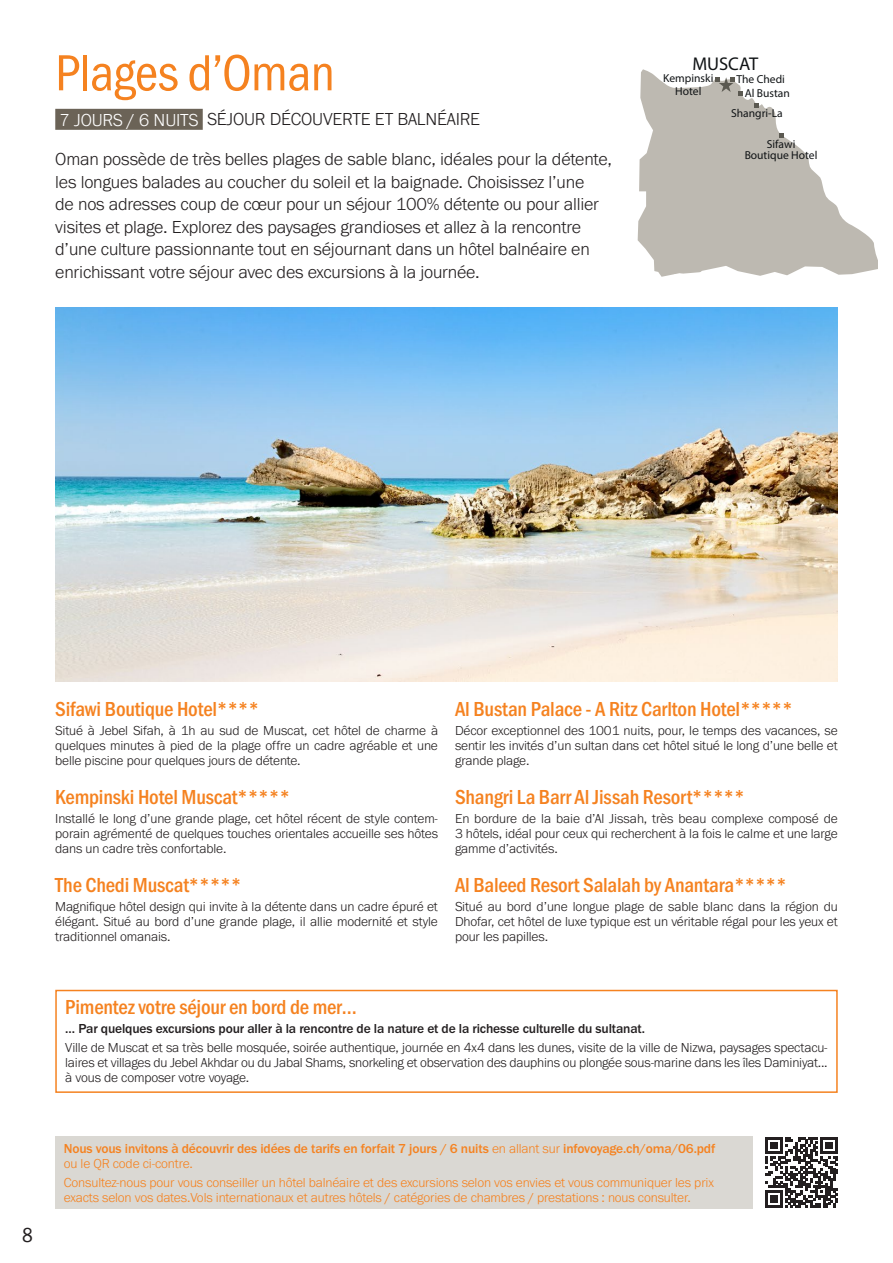
<style>
.page{position:relative;width:893px;height:1263px;background:#fff}
.page>*{position:absolute;margin:0;border:0;box-sizing:border-box;transform-origin:0 0}
.Titre_circuit{font:52.5px "Franklin Gothic URW Con Boo";letter-spacing:-.01em;color:#f58220}
.Titre_Hotel_balnéaire{font:500 21px "Franklin Gothic URW Cond";letter-spacing:-.01em;color:#f58220}
.t1{font:21px "Franklin Gothic URW Con Boo";color:#231f20}
.t2{font:18.45px "Franklin Gothic URW Cond";color:#101315}
.Chapo_2{font:300 18px/22.5px "Franklin Gothic URW";letter-spacing:-.01em;color:#231f20}
.Duree_circuit{font:300 18px "Franklin Gothic URW";letter-spacing:-.01em;color:#231f20}
.Duree_circuit-2{font:300 18px "Franklin Gothic URW";letter-spacing:-.01em;color:#fff}
.Texte_Généraliste{font:300 13.5px/15px "Franklin Gothic URW";letter-spacing:-.01em;color:#231f20;text-align:justify}
.Texte_Généraliste-2{font:300 13.5px/15px "Franklin Gothic URW";letter-spacing:-.01em;color:#f58220}
.Texte_Généraliste-3{font:500 13.5px/15px "Franklin Gothic URW";letter-spacing:-.01em;color:#f58220}
.Texte_Généraliste-4{font:500 13.5px "Franklin Gothic URW";letter-spacing:-.01em;color:#231f20}
.t3{font:11.55px/10.6px "Franklin Gothic URW Cond";color:#101315;text-align:center}
.s1{font-weight:300}
</style>
<div class="page">
<img style="left:55px;top:307px;width:783px;height:374px">
<div style="left:55px;top:1136px;width:698px;height:73px;background:#dad8d3"></div>
<svg style="left:637px;top:69px;width:241px;height:196px;fill:#bdb9b1"></svg>
<div style="left:55px;top:109px;width:148px;height:21px;background:#6b6357"></div>
<svg style="left:654px;top:265px;width:224px;height:12px"></svg>
<svg style="left:766px;top:1137px;width:72px;height:70px"></svg>
<div style="left:55px;top:990px;width:783px;height:103px;border:2px solid #f58220"></div>
<p class="Titre_circuit" style="left:55px;top:41px;width:281px">Plages d’Oman</p>
<p class="Duree_circuit-2" style="left:60px;top:108px;width:140px">7 JOURS / 6 NUITS</p>
<p class="Chapo_2" style="left:55px;top:147px;width:558px">Oman possède de très belles plages de sable blanc, idéales pour la détente, les longues balades au coucher du soleil et la baignade. Choisissez l’une<br>de nos adresses coup de cœur pour un séjour 100% détente ou pour allier visites et plage. Explorez des paysages grandioses et allez à la rencontre d’une culture passionnante tout en séjournant dans un hôtel balnéaire en enrichissant votre séjour avec des excursions à la journée.</p>
<p class="Duree_circuit" style="left:207px;top:108px;width:274px">SÉJOUR DÉCOUVERTE ET BALNÉAIRE</p>
<p class="t2" style="left:692px;top:53px;width:67px">MUSCAT</p>
<p class="t3" style="left:663px;top:72px;width:52px">Kempinski</p>
<p class="t3" style="left:736px;top:74px;width:50px">The Chedi</p>
<p class="t3" style="left:675px;top:85px;width:28px">Hotel</p>
<p class="t3" style="left:731px;top:107px;width:53px">Shangri-La</p>
<p class="t3" style="left:745px;top:88px;width:47px">Al Bustan</p>
<p class="t3" style="left:745px;top:139px;width:74px">Sifawi<br>Boutique Hotel</p>
<p class="Titre_Hotel_balnéaire" style="left:55px;top:693px;width:205px">Sifawi Boutique Hotel****</p>
<p class="Texte_Généraliste" style="left:55px;top:723px;width:384px">Situé à Jebel Sifah, à 1h au sud de Muscat, cet hôtel de charme à quelques minutes à pied de la plage offre un cadre agréable et une belle piscine pour quelques jours de détente.</p>
<p class="Titre_Hotel_balnéaire" style="left:55px;top:782px;width:236px">Kempinski Hotel Muscat*****</p>
<p class="Texte_Généraliste" style="left:55px;top:811px;width:384px">Installé le long d’une grande plage, cet hôtel récent de style contem&shy;porain agrémenté de quelques touches orientales accueille ses hôtes dans un cadre très confortable.</p>
<p class="Titre_Hotel_balnéaire" style="left:55px;top:870px;width:188px">The Chedi Muscat*****</p>
<p class="Texte_Généraliste" style="left:55px;top:899px;width:384px">Magnifique hôtel design qui invite à la détente dans un cadre épuré et élégant. Situé au bord d’une grande plage, il allie modernité et style traditionnel omanais.</p>
<p class="Titre_Hotel_balnéaire" style="left:455px;top:693px;width:339px">Al Bustan Palace - A Ritz Carlton Hotel*****</p>
<p class="Texte_Généraliste" style="left:455px;top:723px;width:384px">Décor exceptionnel des 1001 nuits, pour, le temps des vacances, se sentir les invités d’un sultan dans cet hôtel situé le long d’une belle et grande plage.</p>
<p class="Titre_Hotel_balnéaire" style="left:455px;top:782px;width:291px">Shangri La Barr Al Jissah Resort*****</p>
<p class="Texte_Généraliste" style="left:455px;top:811px;width:384px">En bordure de la baie d’Al Jissah, très beau complexe composé de 3 hôtels, idéal pour ceux qui recherchent à la fois le calme et une large gamme d’activités.</p>
<p class="Titre_Hotel_balnéaire" style="left:455px;top:870px;width:333px">Al Baleed Resort Salalah by Anantara*****</p>
<p class="Texte_Généraliste" style="left:455px;top:899px;width:384px">Situé au bord d’une longue plage de sable blanc dans la région du Dhofar, cet hôtel de luxe typique est un véritable régal pour les yeux et pour les papilles.</p>
<p class="Titre_Hotel_balnéaire" style="left:65px;top:992px;width:293px">Pimentez votre séjour en bord de mer…</p>
<p class="Texte_Généraliste-4" style="left:65px;top:1020px;width:581px">… Par quelques excursions pour aller à la rencontre de la nature et de la richesse culturelle du sultanat.</p>
<p class="Texte_Généraliste" style="left:65px;top:1040px;width:764px">Ville de Muscat et sa très belle mosquée, soirée authentique, journée en 4x4 dans les dunes, visite de la ville de Nizwa, paysages spectacu&shy;laires et villages du Jebel Akhdar ou du Jabal Shams, snorkeling et observation des dauphins ou plongée sous-marine dans les îles Daminiyat... à vous de composer votre voyage.</p>
<p class="t1" style="left:22px;top:1222px;width:12px">8</p>
<p class="Texte_Généraliste-3" style="left:64px;top:1140px;width:653px">Nous vous invitons à découvrir des idées de tarifs en forfait 7 jours / 6 nuits <span class="s1">en allant sur</span> infovoyage.ch/oma/06.pdf <span class="s1">ou le QR code ci-contre.</span></p>
<p class="Texte_Généraliste-2" style="left:64px;top:1174px;width:652px">Consultez-nous pour vous conseiller un hôtel balnéaire et des excursions selon vos envies et vous communiquer les prix exacts selon vos dates.Vols internationaux et autres hôtels / catégories de chambres / prestations : nous consulter.</p>
</div>
